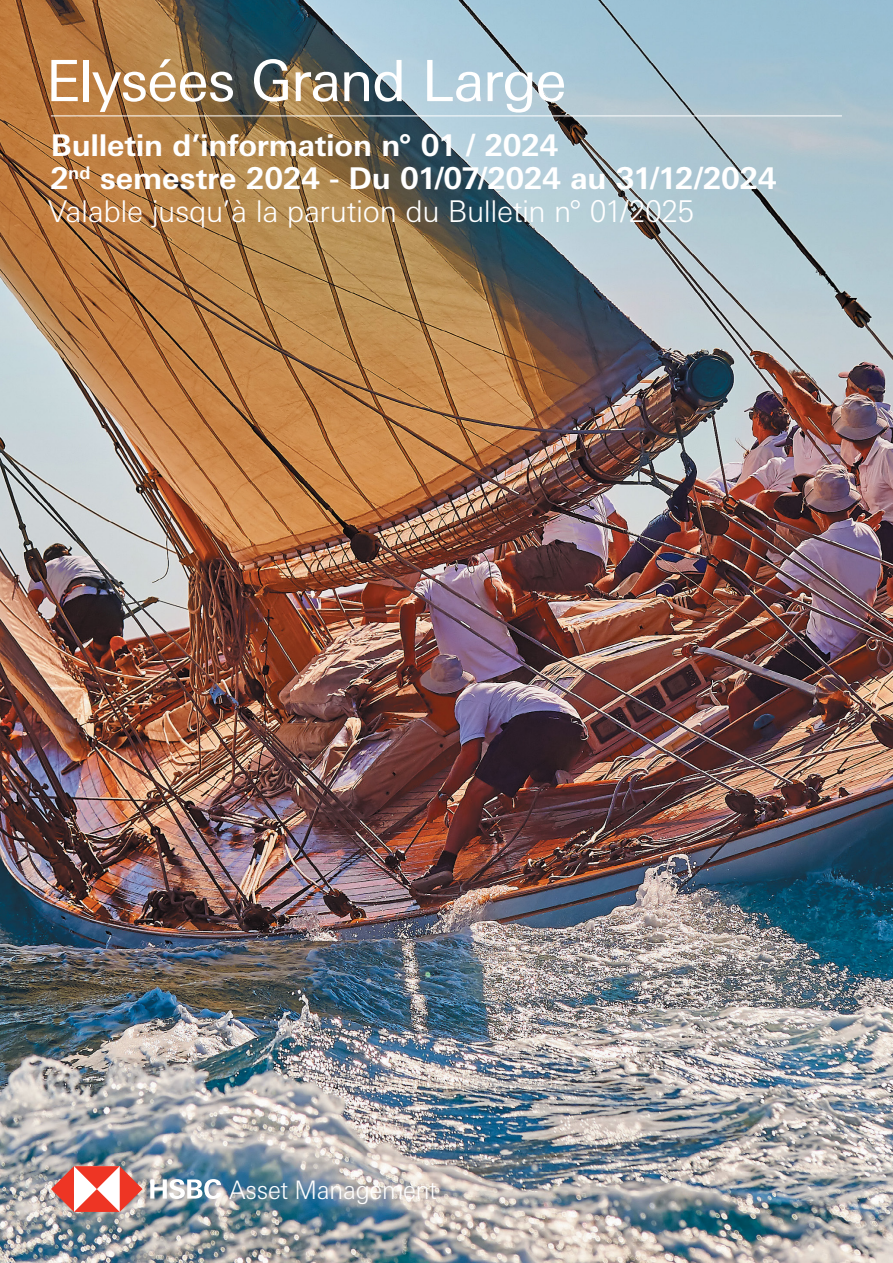
<style>
.page{position:relative;width:893px;height:1263px;background:#fff}
.page>*{position:absolute;margin:0;border:0;box-sizing:border-box;transform-origin:0 0}
.t1{font:57px "Univers Nextfor HSBC";letter-spacing:-.025em;color:#fff}
.t2{font:700 30px/33px "Univers Nextfor HSBC";letter-spacing:-.01em;color:#fff}
.t3{font:300 25.5px "Univers Nextfor HSBC";letter-spacing:-.01em;color:#fff;scale:.94 1}
.s1{font-weight:300}
</style>
<div class="page">
<img style="left:0;top:0;width:893px;height:1263px">
<svg style="left:51px;top:1166px;width:92px;height:46px"></svg>
<svg style="left:150px;top:1179px;width:71px;height:20px"></svg>
<hr style="left:51px;top:116px;width:791px;height:1px;background:#fff">
<h1 class="t1" style="left:46px;top:40px;width:522px">Elysées Grand Large</h1>
<p class="t2" style="left:48px;top:127px;width:730px">Bulletin d’information n° 01 / 2024<br>2<sup>nd</sup> semestre 2024 - Du 01/07/2024 au 31/12/2024<br><span class="s1">Valable jusqu’à la parution du Bulletin n° 01/2025</span></p>
<p class="t3" style="left:229px;top:1172px;width:223px">Asset Management</p>
</div>
